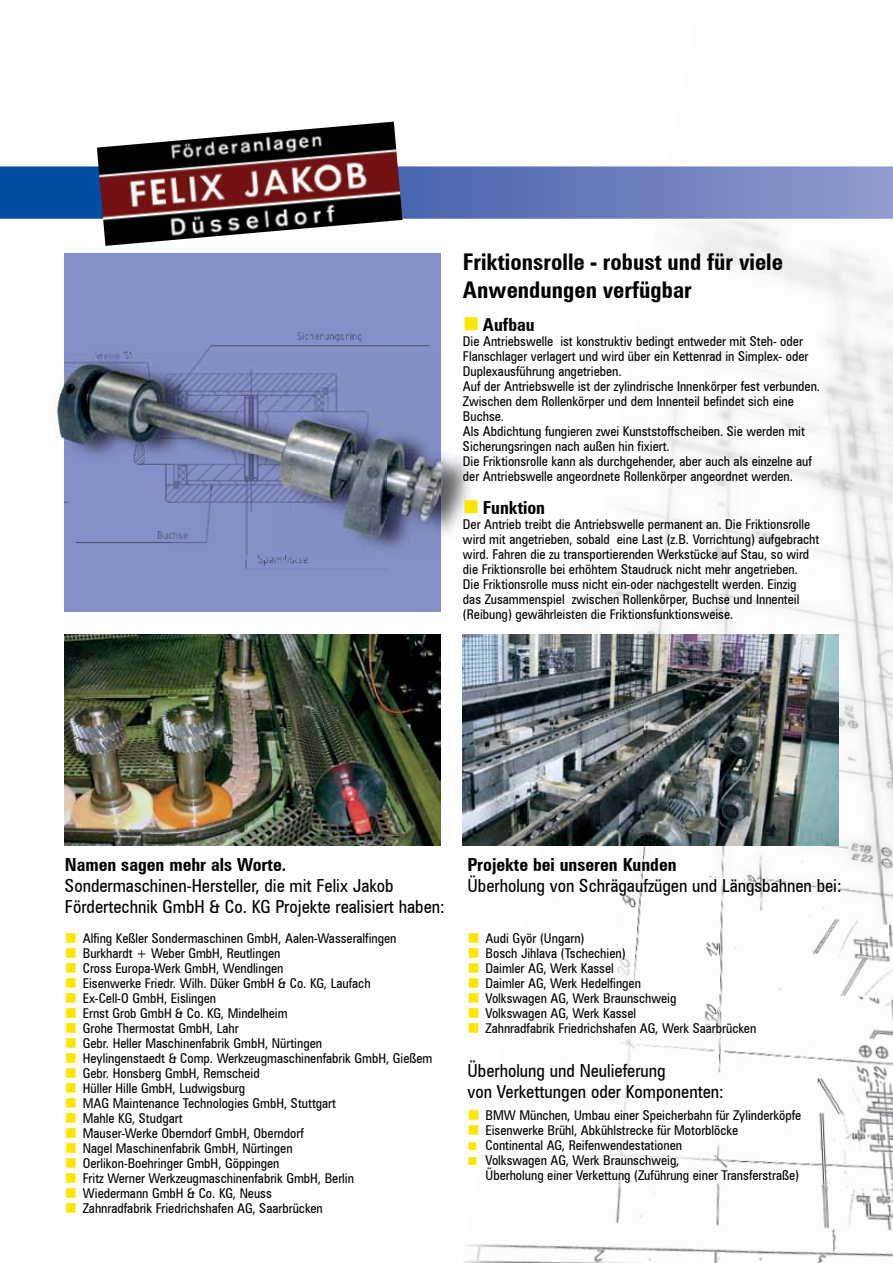
<style>
.page{position:relative;width:893px;height:1263px;background:#fff}
.page>*{position:absolute;margin:0;border:0;box-sizing:border-box;transform-origin:0 0}
.t1{font:700 condensed 22.95px/27.6px "Zurich BT";color:#000}
.t2{font:condensed 18px/21px "Zurich BT";color:#000}
.t3{font:700 condensed 18px "Zurich BT";color:#000}
.t4{font:condensed 13.5px/15px "Zurich BT";color:#000}
.s1{color:#ffe600}
</style>
<div class="page">
<img style="left:656px;top:385px;width:37px;height:249px">
<img style="left:602px;top:431px;width:54px;height:425px">
<img style="left:686px;top:301px;width:161px;height:167px">
<img style="left:693px;top:461px;width:161px;height:160px">
<img style="left:854px;top:459px;width:39px;height:162px">
<img style="left:549px;top:588px;width:53px;height:258px">
<img style="left:724px;top:621px;width:136px;height:159px">
<img style="left:860px;top:620px;width:33px;height:160px">
<img style="left:648px;top:845px;width:58px;height:11px">
<img style="left:706px;top:780px;width:187px;height:107px">
<img style="left:842px;top:887px;width:51px;height:160px">
<img style="left:842px;top:1047px;width:51px;height:160px">
<img style="left:464px;top:1185px;width:259px;height:78px">
<img style="left:723px;top:1185px;width:109px;height:78px">
<img style="left:832px;top:1207px;width:61px;height:50px">
<img style="left:573px;top:1185px;width:82px;height:4px">
<svg style="left:1px;top:166px;width:892px;height:54px;background:#617bbc"></svg>
<img style="left:97px;top:122px;width:305px;height:124px">
<div style="left:65px;top:253px;width:375px;height:101px;background:#8590c8"></div>
<div style="left:65px;top:560px;width:375px;height:52px;background:#8590c8"></div>
<img style="left:460px;top:457px;width:11px;height:64px">
<img style="left:55px;top:395px;width:10px;height:165px">
<div style="left:66px;top:555px;width:375px;height:5px;background:#8590c8"></div>
<img style="left:60px;top:354px;width:400px;height:201px">
<img style="left:65px;top:354px;width:1px;height:201px">
<img style="left:65px;top:634px;width:375px;height:211px">
<img style="left:557px;top:856px;width:238px;height:86px">
<img style="left:795px;top:856px;width:47px;height:329px">
<img style="left:705px;top:942px;width:96px;height:49px">
<img style="left:706px;top:991px;width:103px;height:194px">
<img style="left:557px;top:941px;width:142px;height:192px">
<img style="left:693px;top:1011px;width:111px;height:160px">
<img style="left:590px;top:1133px;width:111px;height:52px">
<img style="left:463px;top:634px;width:375px;height:211px">
<h1 class="t1" style="left:463px;top:248px;width:321px">Friktionsrolle - robust und für viele<br>Anwendungen verfügbar</h1>
<h2 class="t3" style="left:463px;top:313px;width:73px"><span class="s1">■</span> Aufbau</h2>
<p class="t4" style="left:463px;top:333px;width:359px">Die Antriebswelle ist konstruktiv bedingt entweder mit Steh- oder Flanschlager verlagert und wird über ein Kettenrad in Simplex- oder Duplexausführung angetrieben.<br>Auf der Antriebswelle ist der zylindrische Innenkörper fest verbunden.<br>Zwischen dem Rollenkörper und dem Innenteil befindet sich eine Buchse.<br>Als Abdichtung fungieren zwei Kunststoffscheiben. Sie werden mit Sicherungsringen nach außen hin fixiert.<br>Die Friktionsrolle kann als durchgehender, aber auch als einzelne auf der Antriebswelle angeordnete Rollenkörper angeordnet werden.</p>
<h2 class="t3" style="left:463px;top:496px;width:84px"><span class="s1">■</span> Funktion</h2>
<p class="t4" style="left:463px;top:516px;width:358px">Der Antrieb treibt die Antriebswelle permanent an. Die Friktionsrolle wird mit angetrieben, sobald eine Last (z.B. Vorrichtung) aufgebracht wird. Fahren die zu transportierenden Werkstücke auf Stau, so wird die Friktionsrolle bei erhöhtem Staudruck nicht mehr angetrieben.<br>Die Friktionsrolle muss nicht ein-oder nachgestellt werden. Einzig<br>das Zusammenspiel zwischen Rollenkörper, Buchse und Innenteil (Reibung) gewährleisten die Friktionsfunktionsweise.</p>
<h2 class="t3" style="left:65px;top:854px;width:223px">Namen sagen mehr als Worte.</h2>
<h2 class="t2" style="left:65px;top:875px;width:381px">Sondermaschinen-Hersteller, die mit Felix Jakob<br>Fördertechnik GmbH &amp; Co. KG Projekte realisiert haben:</h2>
<p class="t4" style="left:65px;top:931px;width:333px"><span class="s1">■</span> Alfing Keßler Sondermaschinen GmbH, Aalen-Wasseralfingen</p>
<p class="t4" style="left:65px;top:946px;width:217px"><span class="s1">■</span> Burkhardt + Weber GmbH, Reutlingen</p>
<p class="t4" style="left:65px;top:961px;width:220px"><span class="s1">■</span> Cross Europa-Werk GmbH, Wendlingen</p>
<p class="t4" style="left:65px;top:976px;width:307px"><span class="s1">■</span> Eisenwerke Friedr. Wilh. Düker GmbH &amp; Co. KG, Laufach</p>
<p class="t4" style="left:65px;top:991px;width:153px"><span class="s1">■</span> Ex-Cell-O GmbH, Eislingen</p>
<p class="t4" style="left:65px;top:1006px;width:224px"><span class="s1">■</span> Ernst Grob GmbH &amp; Co. KG, Mindelheim</p>
<p class="t4" style="left:65px;top:1021px;width:175px"><span class="s1">■</span> Grohe Thermostat GmbH, Lahr</p>
<p class="t4" style="left:65px;top:1036px;width:259px"><span class="s1">■</span> Gebr. Heller Maschinenfabrik GmbH, Nürtingen</p>
<p class="t4" style="left:65px;top:1051px;width:369px"><span class="s1">■</span> Heylingenstaedt &amp; Comp. Werkzeugmaschinenfabrik GmbH, Gießem</p>
<p class="t4" style="left:65px;top:1066px;width:196px"><span class="s1">■</span> Gebr. Honsberg GmbH, Remscheid</p>
<p class="t4" style="left:65px;top:1081px;width:182px"><span class="s1">■</span> Hüller Hille GmbH, Ludwigsburg</p>
<p class="t4" style="left:65px;top:1096px;width:273px"><span class="s1">■</span> MAG Maintenance Technologies GmbH, Stuttgart</p>
<p class="t4" style="left:65px;top:1111px;width:119px"><span class="s1">■</span> Mahle KG, Studgart</p>
<p class="t4" style="left:65px;top:1126px;width:240px"><span class="s1">■</span> Mauser-Werke Oberndorf GmbH, Oberndorf</p>
<p class="t4" style="left:65px;top:1141px;width:229px"><span class="s1">■</span> Nagel Maschinenfabrik GmbH, Nürtingen</p>
<p class="t4" style="left:65px;top:1156px;width:216px"><span class="s1">■</span> Oerlikon-Boehringer GmbH, Göppingen</p>
<p class="t4" style="left:65px;top:1171px;width:291px"><span class="s1">■</span> Fritz Werner Werkzeugmaschinenfabrik GmbH, Berlin</p>
<p class="t4" style="left:65px;top:1186px;width:209px"><span class="s1">■</span> Wiedermann GmbH &amp; Co. KG, Neuss</p>
<p class="t4" style="left:65px;top:1201px;width:260px"><span class="s1">■</span> Zahnradfabrik Friedrichshafen AG, Saarbrücken</p>
<h2 class="t3" style="left:468px;top:854px;width:211px">Projekte bei unseren Kunden</h2>
<h2 class="t2" style="left:468px;top:875px;width:375px">Überholung von Schrägaufzügen und Längsbahnen bei:</h2>
<p class="t4" style="left:468px;top:931px;width:118px"><span class="s1">■</span> Audi Györ (Ungarn)</p>
<p class="t4" style="left:468px;top:946px;width:160px"><span class="s1">■</span> Bosch Jihlava (Tschechien)</p>
<p class="t4" style="left:468px;top:961px;width:148px"><span class="s1">■</span> Daimler AG, Werk Kassel</p>
<p class="t4" style="left:468px;top:976px;width:175px"><span class="s1">■</span> Daimler AG, Werk Hedelfingen</p>
<p class="t4" style="left:468px;top:991px;width:210px"><span class="s1">■</span> Volkswagen AG, Werk Braunschweig</p>
<p class="t4" style="left:468px;top:1006px;width:170px"><span class="s1">■</span> Volkswagen AG, Werk Kassel</p>
<p class="t4" style="left:468px;top:1021px;width:290px"><span class="s1">■</span> Zahnradfabrik Friedrichshafen AG, Werk Saarbrücken</p>
<h2 class="t2" style="left:468px;top:1059px;width:258px">Überholung und Neulieferung<br>von Verkettungen oder Komponenten:</h2>
<p class="t4" style="left:468px;top:1108px;width:335px"><span class="s1">■</span> BMW München, Umbau einer Speicherbahn für Zylinderköpfe</p>
<p class="t4" style="left:468px;top:1123px;width:272px"><span class="s1">■</span> Eisenwerke Brühl, Abkühlstrecke für Motorblöcke</p>
<p class="t4" style="left:468px;top:1138px;width:216px"><span class="s1">■</span> Continental AG, Reifenwendestationen</p>
<p class="t4" style="left:486px;top:1153px;width:315px;text-indent:-18px"><span class="s1">■</span> Volkswagen AG, Werk Braunschweig,<br>Überholung einer Verkettung (Zuführung einer Transferstraße)</p>
</div>
